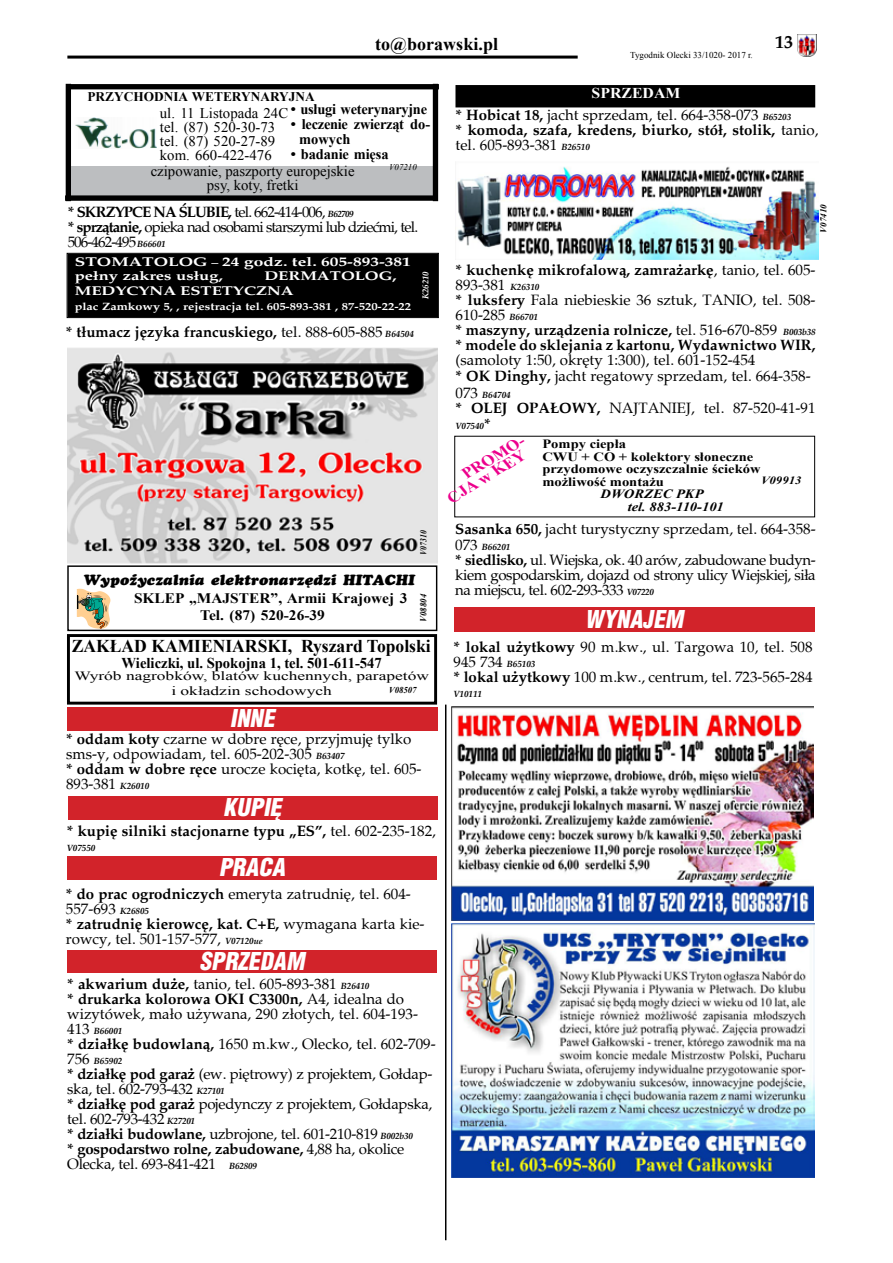
<style>
.page{position:relative;width:893px;height:1263px;background:#fff}
.page>*{position:absolute;margin:0;border:0;box-sizing:border-box;transform-origin:0 0}
.t1{font:italic 900 24px "Switzerland Cond";color:#fff}
.t2{font:700 18px "Times New Roman";color:#000}
.t3{font:700 18px "Palm Springs";color:#000}
.t4{font:700 15.75px/13.4px "Times New Roman";color:#ec008c;scale:1.06 1}
.t5{font:15px/15px "Palm Springs";color:#000}
.t6{font:700 15px/15px "Palm Springs";color:#000}
.t7{font:15px/15px "Palm Springs";letter-spacing:-.02em;color:#000}
.t8{font:15px/15px "Palm Springs";letter-spacing:-.06em;color:#000}
.t9{font:700 15px "Times New Roman";color:#000}
.t10{font:700 15px "Times New Roman";letter-spacing:.005em;color:#fff;scale:1.05 1}
.t11{font:14.7px/14.1px "Times New Roman";color:#000}
.t12{font:700 14.7px/15px "Times New Roman";letter-spacing:-.015em;color:#000}
.t13{font:700 14.55px/16.6px "Times New Roman";color:#000;scale:1.06 1}
.t14{font:italic 14.55px "Cupertino";letter-spacing:.005em;color:#000;scale:1.06 1}
.t15{font:700 13.2px "Times New Roman";letter-spacing:.005em;color:#000}
.t16{font:700 12.6px/12.6px "Times New Roman";color:#000;scale:1.15 1}
.t17{font:12.6px/15px "Times New Roman";color:#000;text-align:center;scale:1.38 1}
.t18{font:700 12.6px/14.7px "Palm Springs";color:#fff;scale:1.37 1}
.t19{font:700 12.6px/14.7px "Palm Springs";color:#fff;scale:1.31 1}
.t20{font:italic 700 12.6px/12.6px "Times New Roman";color:#000;scale:1.15 1}
.t21{font:italic 700 11.1px "Times New Roman";color:#000;scale:1.15 1}
.t22{font:700 10.5px "Palm Springs";color:#fff;scale:1.2 1}
.t23{font:italic 700 9.3px "Times New Roman";color:#000;scale:.94 1}
.t24{font:italic 700 9px "Palm Springs";color:#000}
.t25{font:9px "Times New Roman";color:#000}
.t26{font:italic 700 9px "Times New Roman";color:#000}
.t27{font:italic 700 9px "Times New Roman";color:#000;scale:.84 1}
.t28{font:italic 8.85px "Times New Roman";color:#000}
.t29{font:italic 700 8.55px "Palm Springs";color:#fff}
.s1{font-weight:700}
.s2{font-weight:700;font-style:italic;font-size:9px}
.s3{font-size:10.05px}
.s4{font-weight:400}
.s5{font-style:italic;font-size:9px}
.s6{font-weight:400;font-style:normal;font-size:15px}
.s7{font-style:normal;font-size:15px}
</style>
<div class="page">
<img style="left:797px;top:34px;width:19px;height:23px">
<hr style="left:67px;top:56px;width:511px;height:3px;background:#000">
<div style="left:67px;top:565px;width:370px;height:66px;border:1px solid #000"></div>
<svg style="left:77px;top:589px;width:33px;height:40px"></svg>
<div style="left:66px;top:84px;width:5px;height:117px;background:#000"></div>
<img style="left:75px;top:117px;width:81px;height:32px">
<div style="left:69px;top:84px;width:370px;height:5px;background:#000"></div>
<div style="left:71px;top:166px;width:363px;height:32px;background:#bcbec0"></div>
<div style="left:65px;top:195px;width:370px;height:6px;background:#000"></div>
<div style="left:433px;top:84px;width:5px;height:117px;background:#000"></div>
<img style="left:67px;top:348px;width:370px;height:215px">
<div style="left:67px;top:634px;width:370px;height:71px;border:3px solid #000"></div>
<div style="left:67px;top:253px;width:372px;height:65px;background:#000"></div>
<div style="left:68px;top:254px;width:370px;height:63px;border:1px solid #000"></div>
<div style="left:69px;top:255px;width:368px;height:61px;border:1px solid #000"></div>
<hr style="left:445px;top:705px;width:1px;height:535px;background:#000">
<div style="left:456px;top:86px;width:358px;height:21px;background:#000"></div>
<div style="left:455px;top:85px;width:360px;height:22px;border:2px solid #000"></div>
<div style="left:67px;top:707px;width:371px;height:23px;background:#d2232a"></div>
<div style="left:67px;top:856px;width:370px;height:23px;background:#d2232a"></div>
<div style="left:67px;top:950px;width:370px;height:22px;background:#d2232a"></div>
<div style="left:454px;top:608px;width:360px;height:24px;background:#d2232a"></div>
<img style="left:452px;top:706px;width:362px;height:215px">
<div style="left:68px;top:796px;width:369px;height:23px;background:#d2232a"></div>
<img style="left:455px;top:166px;width:363px;height:94px">
<img style="left:452px;top:923px;width:362px;height:255px">
<p class="t2" style="left:375px;top:32px;width:124px">to@borawski.pl</p>
<p class="t25" style="left:630px;top:49px;width:124px">Tygodnik Olecki 33/1020- 2017 r.</p>
<p class="t3" style="left:775px;top:31px;width:19px">13</p>
<p class="t15" style="left:87px;top:88px;width:229px">PRZYCHODNIA WETERYNARYJNA</p>
<p class="t11" style="left:160px;top:106px;width:130px">ul. 11 Listopada 24C tel. (87) 520-30-73 tel. (87) 520-27-89 kom. 660-422-476</p>
<p class="t11" style="left:151px;top:163px;width:205px;line-height:14.7px;text-align:center">czipowanie, paszporty europejskie psy, koty, fretki</p>
<p class="t28" style="left:389px;top:161px;width:29px">V07210</p>
<p class="t12" style="left:291px;top:101px;width:138px">• usługi weterynaryjne</p>
<p class="t12" style="left:299px;top:116px;width:133px;text-indent:-8px">• leczenie zwierząt do&shy;mowych</p>
<p class="t12" style="left:291px;top:146px;width:99px">• badanie mięsa</p>
<p class="t8" style="left:68px;top:204px;width:352px"><span class="s1">* SKRZYPCE NA ŚLUBIE,</span> tel. 662-414-006, <span class="s2">B62709<br></span><span class="s1">* sprzątanie,</span> opieka nad osobami starszymi lub dziećmi, tel.<br>506-462-495 <span class="s2">B66601</span></p>
<p class="t18" style="left:75px;top:254px;width:247px">STOMATOLOG <span class="s3">–</span> 24 godz. tel. 605-893-381 pełny zakres usług,</p>
<p class="t19" style="left:75px;top:269px;width:247px;text-indent:190px">DERMATOLOG,<br>MEDYCYNA ESTETYCZNA</p>
<p class="t22" style="left:75px;top:300px;width:282px">plac Zamkowy 5, , rejestracja tel. 605-893-381 , 87-520-22-22</p>
<p class="t6" style="left:66px;top:325px;width:350px">* tłumacz języka francuskiego, <span class="s4">tel. 888-605-885</span> <span class="s5">B64504</span></p>
<p class="t29" style="left:420px;top:299px;width:29px;rotate:-90deg">K26210</p>
<p class="t27" style="left:417px;top:555px;width:30px;rotate:-90deg">V07310</p>
<p class="t14" style="left:83px;top:571px;width:315px">Wypożyczalnia elektronarzędzi HITACHI</p>
<p class="t13" style="left:200px;top:589px;width:197px;text-indent:-66px">SKLEP „MAJSTER”, Armii Krajowej 3<br>Tel. (87) 520-26-39</p>
<p class="t23" style="left:417px;top:622px;width:31px;rotate:-90deg">V08804</p>
<p class="t2" style="left:72px;top:634px;width:360px">ZAKŁAD KAMIENIARSKI, Ryszard Topolski</p>
<p class="t9" style="left:122px;top:653px;width:262px">Wieliczki, ul. Spokojna 1, tel. 501-611-547</p>
<p class="t17" style="left:74px;top:668px;width:258px">Wyrób nagrobków, blatów kuchennych, parapetów i okładzin schodowych</p>
<p class="t26" style="left:389px;top:684px;width:29px">V08507</p>
<h1 class="t1" style="left:230px;top:703px;width:46px">INNE</h1>
<p class="t5" style="left:66px;top:731px;width:357px"><span class="s1">* oddam koty</span> czarne w dobre ręce, przyjmuję tylko sms-y, odpowiadam, tel. 605-202-305 <span class="s2">B63407<br></span><span class="s1">* oddam w dobre ręce</span> urocze kocięta, kotkę, tel. 605- 893-381 <span class="s2">K26010</span></p>
<p class="t6" style="left:67px;top:824px;width:371px">* kupię silniki stacjonarne typu „ES”, <span class="s4">tel. 602-235-182,</span></p>
<p class="t24" style="left:67px;top:843px;width:30px">V07550</p>
<p class="t5" style="left:66px;top:886px;width:360px"><span class="s1">* do prac ogrodniczych</span> emeryta zatrudnię, tel. 604- 557-693 <span class="s2">K26805<br></span><span class="s1">* zatrudnię kierowcę, kat. C+E,</span> wymagana karta kie&shy;rowcy, tel. 501-157-577, <span class="s2">V07120ue</span></p>
<p class="t5" style="left:67px;top:976px;width:352px"><span class="s1">* akwarium duże,</span> tanio, tel. 605-893-381 <span class="s2">B26410<br></span><span class="s1">* drukarka kolorowa OKI C3300n,</span> A4, idealna do wizytówek, mało używana, 290 złotych, tel. 604-193-</p>
<p class="t24" style="left:67px;top:1025px;width:57px"><span class="s6">413</span> B66001</p>
<p class="t5" style="left:67px;top:1036px;width:370px"><span class="s1">* działkę budowlaną,</span> 1650 m.kw., Olecko, tel. 602-709-</p>
<p class="t24" style="left:67px;top:1055px;width:57px"><span class="s6">756</span> B65902</p>
<p class="t7" style="left:67px;top:1066px;width:367px"><span class="s1">* działkę pod garaż</span> (ew. piętrowy) z projektem, Gołdap&shy;ska, tel. 602-793-432 <span class="s2">K27101<br></span><span class="s1">* działkę pod garaż</span> pojedynczy z projektem, Gołdapska, tel. 602-793-432 <span class="s2">K27201<br></span><span class="s1">* działki budowlane,</span> uzbrojone, tel. 601-210-819 <span class="s2">B002b30<br></span><span class="s1">* gospodarstwo rolne, zabudowane,</span> 4,88 ha, okolice Olecka, tel. 693-841-421 <span class="s2">B62809</span></p>
<h1 class="t1" style="left:223px;top:791px;width:60px">KUPIĘ</h1>
<h1 class="t1" style="left:219px;top:852px;width:68px">PRACA</h1>
<h1 class="t1" style="left:199px;top:946px;width:107px">SPRZEDAM</h1>
<p class="t10" style="left:591px;top:83px;width:86px">SPRZEDAM</p>
<p class="t6" style="left:455px;top:108px;width:364px">* Hobicat 18, <span class="s4">jacht sprzedam, tel. 664-358-073</span> <span class="s5">B65203<br></span>* komoda, szafa, kredens, biurko, stół, stolik, <span class="s4">tanio, tel. 605-893-381</span> <span class="s5">B26510</span></p>
<p class="t26" style="left:817px;top:233px;width:30px;rotate:-90deg">V07410</p>
<p class="t6" style="left:455px;top:262px;width:362px">* kuchenkę mikrofalową, zamrażarkę<span class="s4">, tanio, tel. 605- 893-381</span> <span class="s5">K26310<br></span>* luksfery <span class="s4">Fala niebieskie 36 sztuk, TANIO, tel. 508- 610-285</span> <span class="s5">B66701<br></span>* maszyny, urządzenia rolnicze, <span class="s4">tel. 516-670-859</span> <span class="s5">B003b38 </span>* modele do sklejania z kartonu, Wydawnictwo WIR,</p>
<p class="t5" style="left:455px;top:352px;width:357px;line-height:16.5px">(samoloty 1:50, okręty 1:300), tel. 601-152-454<br><span class="s1">* OK Dinghy,</span> jacht regatowy sprzedam, tel. 664-358-</p>
<p class="t24" style="left:455px;top:390px;width:57px"><span class="s6">073</span> B64704</p>
<p class="t5" style="left:455px;top:400px;width:361px"><span class="s1">* OLEJ OPAŁOWY,</span> NAJTANIEJ, tel. 87-520-41-91</p>
<p class="t24" style="left:455px;top:421px;width:37px">V07540<span class="s7">*</span></p>
<p class="t4" style="left:439px;top:481px;width:91px;text-indent:25px;rotate:-31deg">PROMO-<br>CJA w KEY</p>
<p class="t16" style="left:542px;top:437px;width:191px">Pompy ciepła<br>CWU + CO + kolektory słoneczne przydomowe oczyszczalnie ścieków możliwość montażu</p>
<p class="t21" style="left:761px;top:473px;width:37px">V09913</p>
<p class="t20" style="left:628px;top:488px;width:85px;text-indent:-27px">DWORZEC PKP tel. 883-110-101</p>
<p class="t5" style="left:455px;top:521px;width:362px"><span class="s1">Sasanka 650,</span> jacht turystyczny sprzedam, tel. 664-358-</p>
<p class="t24" style="left:455px;top:542px;width:57px"><span class="s6">073</span> B66201</p>
<p class="t5" style="left:455px;top:553px;width:362px;text-align:justify"><span class="s1">* siedlisko,</span> ul. Wiejska, ok. 40 arów, zabudowane budyn&shy;kiem gospodarskim, dojazd od strony ulicy Wiejskiej, siła na miejscu, tel. 602-293-333 <span class="s2">V07220</span></p>
<h1 class="t1" style="left:585px;top:603px;width:100px">WYNAJEM</h1>
<p class="t5" style="left:454px;top:639px;width:360px"><span class="s1">* lokal użytkowy</span> 90 m.kw., ul. Targowa 10, tel. 508<br>945 734 <span class="s2">B65103<br></span><span class="s1">* lokal użytkowy</span> 100 m.kw., centrum, tel. 723-565-284</p>
<p class="t24" style="left:454px;top:689px;width:30px">V10111</p>
</div>
